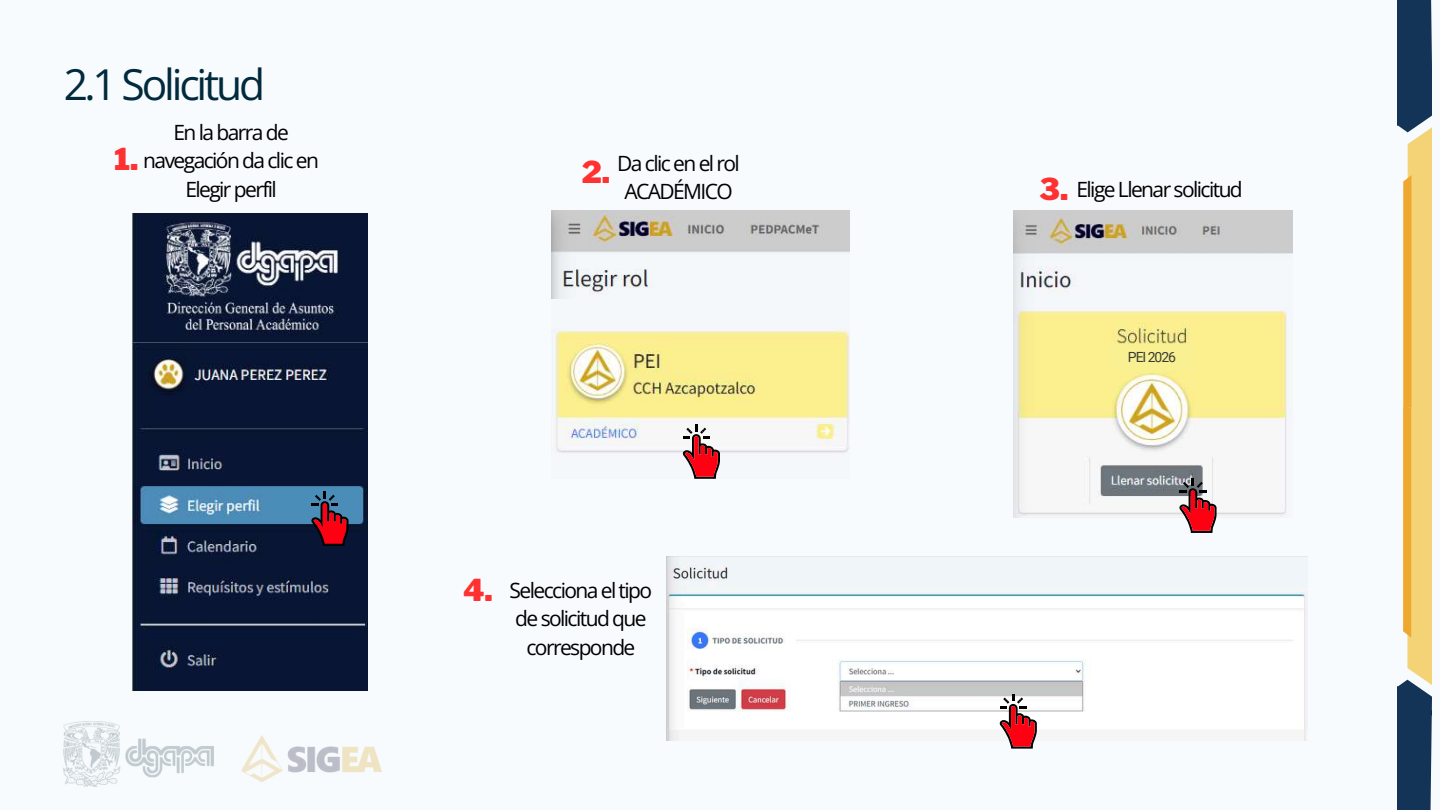
<style>
.page{position:relative;width:1440px;height:810px;background:#f8fbfd}
.page>*{position:absolute;margin:0;border:0;box-sizing:border-box;transform-origin:0 0}
.t1{font:42.6px "Open Sans";letter-spacing:-.075em;color:#022a3d}
.t2{font:900 30px "Libre Franklin";color:#ff3131}
.t3{font:21px/28.5px "Open Sans";letter-spacing:-.075em;color:#000;text-align:center}
.t4{font:14px "Roboto";letter-spacing:-.075em;color:#393d36}
</style>
<div class="page">
<svg style="left:1398px;top:0;width:33px;height:810px"></svg>
<img style="left:242px;top:735px;width:140px;height:48px">
<img style="left:63px;top:722px;width:150px;height:65px">
<img style="left:132px;top:213px;width:235px;height:477px">
<svg style="left:311px;top:492px;width:38px;height:54px;background:#6f324b"></svg>
<img style="left:1013px;top:210px;width:279px;height:307px">
<img style="left:552px;top:210px;width:297px;height:89px">
<img style="left:667px;top:556px;width:640px;height:185px">
<img style="left:552px;top:329px;width:297px;height:125px">
<svg style="left:683px;top:425px;width:37px;height:54px"></svg>
<svg style="left:1179px;top:479px;width:38px;height:54px"></svg>
<svg style="left:1000px;top:694px;width:37px;height:54px"></svg>
<div style="left:1110px;top:344px;width:84px;height:27px;background:#f9f092"></div>
<h1 class="t1" style="left:63px;top:54px;width:203px">2.1 Solicitud</h1>
<p class="t3" style="left:143px;top:117px;width:177px">En la barra de navegación da clic en<br>Elegir perfil</p>
<h2 class="t2" style="left:114px;top:141px;width:26px">1.</h2>
<h2 class="t2" style="left:582px;top:154px;width:30px">2.</h2>
<p class="t3" style="left:617px;top:148px;width:124px">Da clic en el rol<br>ACADÉMICO</p>
<h2 class="t2" style="left:463px;top:572px;width:31px">4.</h2>
<p class="t3" style="left:510px;top:575px;width:144px">Selecciona el tipo de solicitud que corresponde</p>
<h2 class="t2" style="left:1040px;top:171px;width:30px">3.</h2>
<p class="t3" style="left:1076px;top:175px;width:168px">Elige Llenar solicitud</p>
<p class="t4" style="left:1128px;top:349px;width:50px">PEI 2026</p>
</div>
